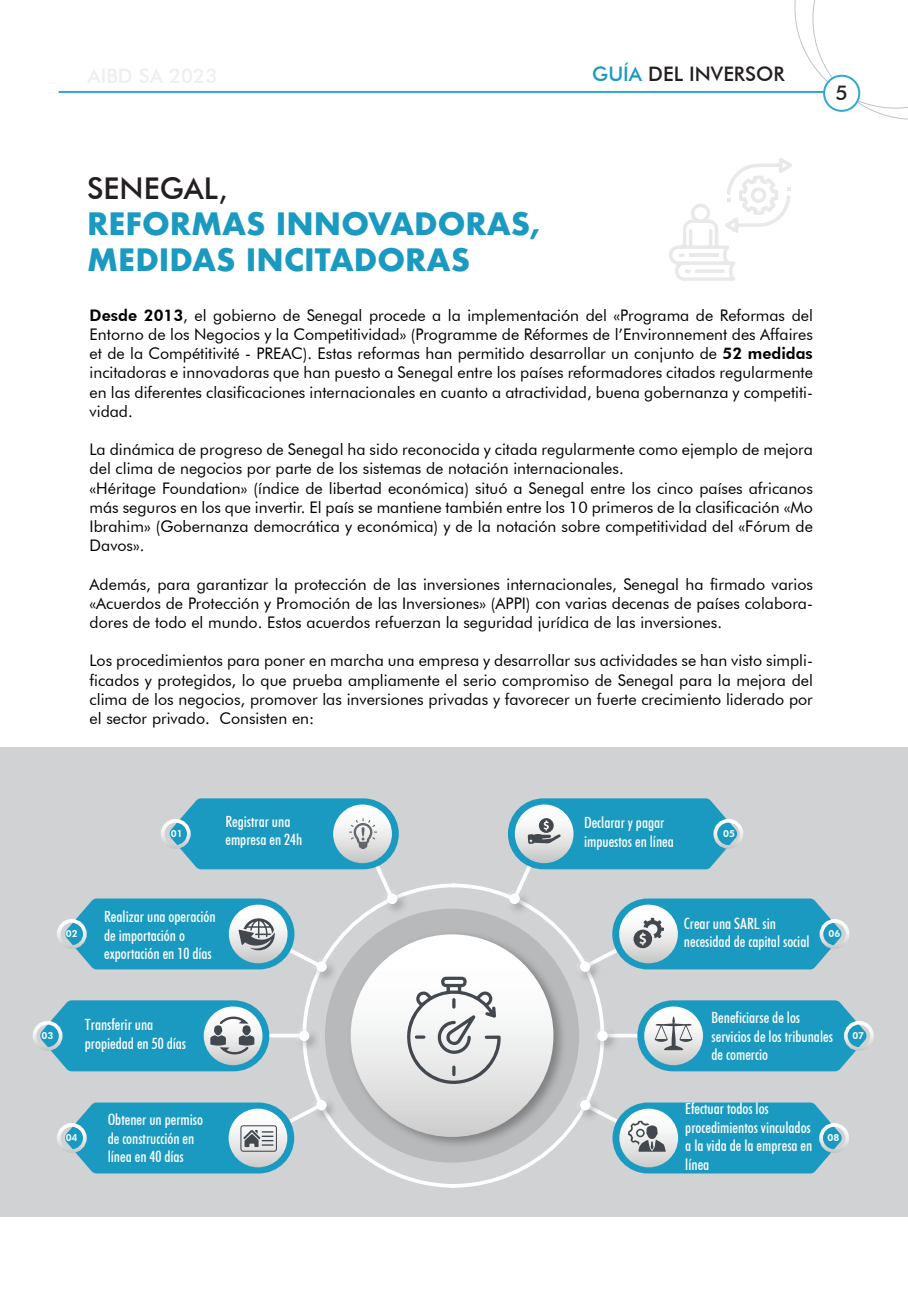
<style>
.page{position:relative;width:908px;height:1304px;background:#fff}
.page>*{position:absolute;margin:0;border:0;box-sizing:border-box;transform-origin:0 0}
.t1{font:700 30px/36px "Futura";color:#1a9ac0}
.t2{font:500 30px "Futura BT";color:#231f20}
.t3{font:500 20.4px "Futura BT";color:#231f20}
.t4{font:500 20px "Futura BT";color:#231f20}
.t5{font:16px/19.2px "Futura BT";color:#000001;text-align:justify}
.t6{font:500 condensed 15.4px/18.6px "Futura BT";color:#fff}
.t7{font:800 9.6px "Futura BT";color:#fff}
.s1{color:#1a9ac0}
.s2{font-weight:800}
</style>
<div class="page">
<svg style="left:785px;top:0;width:122px;height:120px"></svg>
<hr style="left:59px;top:91px;width:800px;height:2px;background:#2fa9d4">
<div style="left:823px;top:76px;width:35px;height:35px;background:#fff;border-radius:50%"></div>
<div style="left:822px;top:75px;width:37px;height:37px;border:2px solid #2fa9d4;border-radius:50%"></div>
<div style="left:0;top:748px;width:907px;height:469px;background:#d1d2d4"></div>
<svg style="left:458px;top:883px;width:146px;height:305px"></svg>
<img style="left:501px;top:886px;width:6px;height:34px">
<img style="left:572px;top:972px;width:32px;height:15px">
<hr style="left:602px;top:1034px;width:70px;height:3px;background:#fff">
<img style="left:589px;top:1023px;width:33px;height:33px">
<div style="left:597px;top:1031px;width:10px;height:10px;background:#fff;border-radius:50%"></div>
<img style="left:572px;top:1092px;width:32px;height:33px">
<div style="left:819px;top:919px;width:30px;height:30px;border:4px solid #fff;border-radius:50%"></div>
<div style="left:843px;top:1021px;width:30px;height:30px;border:4px solid #fff;border-radius:50%"></div>
<div style="left:818px;top:1123px;width:30px;height:30px;border:4px solid #fff;border-radius:50%"></div>
<svg style="left:507px;top:798px;width:334px;height:174px"></svg>
<svg style="left:303px;top:883px;width:155px;height:305px"></svg>
<img style="left:398px;top:886px;width:14px;height:34px">
<img style="left:309px;top:972px;width:33px;height:15px">
<hr style="left:234px;top:1034px;width:70px;height:3px;background:#fff">
<img style="left:291px;top:1023px;width:33px;height:33px">
<div style="left:299px;top:1031px;width:10px;height:10px;background:#fff;border-radius:50%"></div>
<img style="left:308px;top:1092px;width:34px;height:33px">
<div style="left:325px;top:909px;width:254px;height:254px;background:#b8b9bb;border-radius:50%"></div>
<img style="left:345px;top:927px;width:225px;height:225px">
<div style="left:350px;top:934px;width:203px;height:203px;background:linear-gradient(to bottom,#fff,#d3d4d3);border-radius:101px"></div>
<div style="left:57px;top:919px;width:30px;height:30px;border:4px solid #fff;border-radius:50%"></div>
<div style="left:57px;top:1123px;width:30px;height:30px;border:4px solid #fff;border-radius:50%"></div>
<div style="left:713px;top:819px;width:30px;height:30px;border:4px solid #fff;border-radius:50%"></div>
<div style="left:33px;top:1021px;width:29px;height:30px;border:4px solid #fff;border-radius:50%"></div>
<svg style="left:405px;top:977px;width:95px;height:111px;background:#d2d3d4"></svg>
<svg style="left:65px;top:798px;width:333px;height:174px"></svg>
<svg style="left:40px;top:1000px;width:229px;height:71px;background:#4aa7c4"></svg>
<svg style="left:64px;top:1100px;width:263px;height:73px"></svg>
<svg style="left:637px;top:1000px;width:229px;height:71px;background:#4caac6"></svg>
<svg style="left:579px;top:1100px;width:262px;height:73px"></svg>
<svg style="left:669px;top:158px;width:123px;height:123px"></svg>
<p class="t4" style="left:592px;top:61px;width:194px"><span class="s1">GUÍA</span> DEL INVERSOR</p>
<p class="t3" style="left:835px;top:81px;width:14px">5</p>
<h1 class="t2" style="left:87px;top:170px;width:142px">SENEGAL,</h1>
<h1 class="t1" style="left:87px;top:206px;width:455px">REFORMAS INNOVADORAS,<br>MEDIDAS INCITADORAS</h1>
<p class="t5" style="left:90px;top:305px;width:724px"><span class="s2">Desde 2013</span>, el gobierno de Senegal procede a la implementación del «Programa de Reformas del Entorno de los Negocios y la Competitividad» (Programme de Réformes de l’Environnement des Affaires et de la Compétitivité - PREAC). Estas reformas han permitido desarrollar un conjunto de <span class="s2">52 medidas </span>incitadoras e innovadoras que han puesto a Senegal entre los países reformadores citados regularmente en las diferentes clasificaciones internacionales en cuanto a atractividad, buena gobernanza y competiti&shy;vidad.</p>
<p class="t5" style="left:90px;top:440px;width:724px;text-align:left">La dinámica de progreso de Senegal ha sido reconocida y citada regularmente como ejemplo de mejora del clima de negocios por parte de los sistemas de notación internacionales.<br>«Héritage Foundation» (índice de libertad económica) situó a Senegal entre los cinco países africanos más seguros en los que invertir. El país se mantiene también entre los 10 primeros de la clasificación «Mo Ibrahim» (Gobernanza democrática y económica) y de la notación sobre competitividad del «Fórum de Davos».</p>
<p class="t5" style="left:90px;top:574px;width:724px">Además, para garantizar la protección de las inversiones internacionales, Senegal ha firmado varios «Acuerdos de Protección y Promoción de las Inversiones» (APPI) con varias decenas de países colabora&shy;dores de todo el mundo. Estos acuerdos refuerzan la seguridad jurídica de las inversiones.</p>
<p class="t5" style="left:90px;top:651px;width:724px">Los procedimientos para poner en marcha una empresa y desarrollar sus actividades se han visto simpli&shy;ficados y protegidos, lo que prueba ampliamente el serio compromiso de Senegal para la mejora del clima de los negocios, promover las inversiones privadas y favorecer un fuerte crecimiento liderado por el sector privado. Consisten en:</p>
<p class="t6" style="left:225px;top:812px;width:78px">Registrar una empresa en 24h</p>
<p class="t6" style="left:583px;top:814px;width:91px">Declarar y pagar impuestos en línea</p>
<p class="t7" style="left:171px;top:828px;width:13px">01</p>
<p class="t7" style="left:722px;top:828px;width:13px">05</p>
<p class="t7" style="left:66px;top:928px;width:13px">02</p>
<p class="t6" style="left:104px;top:907px;width:113px">Realizar una operación de importación o exportación en 10 días</p>
<p class="t7" style="left:41px;top:1030px;width:13px">03</p>
<p class="t6" style="left:85px;top:1015px;width:103px">Transferir una propiedad en 50 días</p>
<p class="t7" style="left:66px;top:1132px;width:13px">04</p>
<p class="t6" style="left:108px;top:1110px;width:97px">Obtener un permiso de construcción en línea en 40 días</p>
<p class="t6" style="left:683px;top:914px;width:127px">Crear una SARL sin necesidad de capital social</p>
<p class="t7" style="left:828px;top:928px;width:13px">06</p>
<p class="t6" style="left:711px;top:1008px;width:123px">Beneficiarse de los servicios de los tribunales de comercio</p>
<p class="t7" style="left:852px;top:1030px;width:13px">07</p>
<p class="t6" style="left:685px;top:1099px;width:129px">Efectuar todos los procedimientos vinculados a la vida de la empresa en línea</p>
<p class="t7" style="left:827px;top:1132px;width:13px">08</p>
</div>
